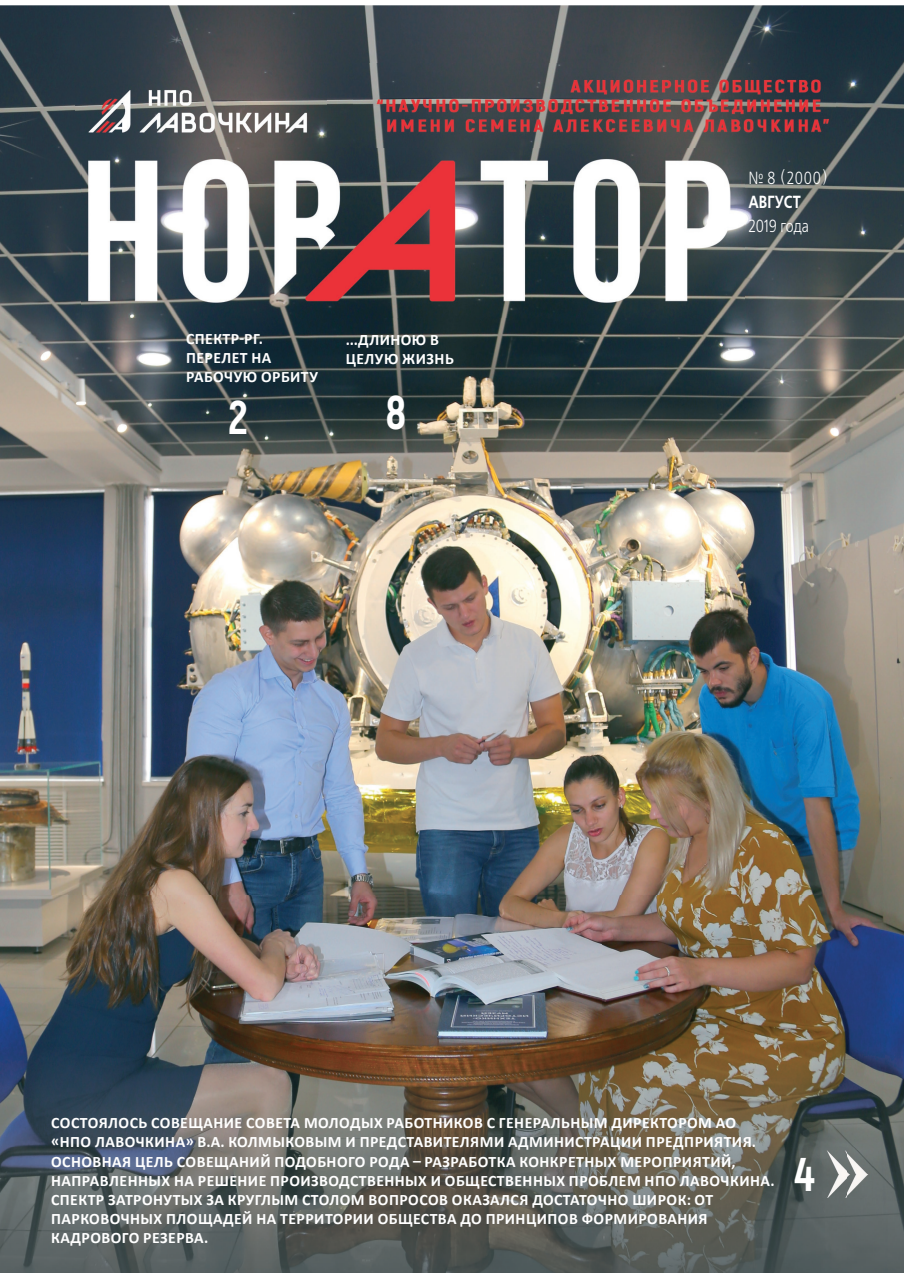
<style>
.page{position:relative;width:904px;height:1273px;background:#fff}
.page>*{position:absolute;margin:0;border:0;box-sizing:border-box;transform-origin:0 0}
.t1{font:800 47.25px "Akrobat";color:#fff;scale:.95 1}
.t2{font:17.5px "Free Set C";color:#fff;scale:.8 1}
.t3{font:700 17.5px "Free Set C";color:#fff;scale:.8 1}
.t4{font:700 15.88px/19.1px "Calibri";letter-spacing:.03em;color:#fff}
</style>
<div class="page">
<img style="left:0;top:5px;width:904px;height:1267px">
<img style="left:82px;top:147px;width:662px;height:170px">
<img style="left:354px;top:64px;width:481px;height:83px">
<img style="left:75px;top:71px;width:251px;height:66px">
<img style="left:822px;top:1150px;width:50px;height:47px">
<p class="t4" style="left:186px;top:329px;width:133px">СПЕКТР-РГ.<br>ПЕРЕЛЕТ НА<br>РАБОЧУЮ ОРБИТУ</p>
<h1 class="t1" style="left:229px;top:387px;width:22px">2</h1>
<p class="t4" style="left:346px;top:330px;width:109px">...ДЛИНОЮ В<br>ЦЕЛУЮ ЖИЗНЬ</p>
<h1 class="t1" style="left:385px;top:382px;width:23px">8</h1>
<p class="t2" style="left:748px;top:168px;width:101px">№ 8 (2000)</p>
<p class="t3" style="left:748px;top:192px;width:67px">АВГУСТ</p>
<p class="t2" style="left:748px;top:216px;width:78px">2019 года</p>
<p class="t4" style="left:51px;top:1113px;width:725px">СОСТОЯЛОСЬ СОВЕЩАНИЕ СОВЕТА МОЛОДЫХ РАБОТНИКОВ С ГЕНЕРАЛЬНЫМ ДИРЕКТОРОМ АО «НПО ЛАВОЧКИНА» В.А. КОЛМЫКОВЫМ И ПРЕДСТАВИТЕЛЯМИ АДМИНИСТРАЦИИ ПРЕДПРИЯТИЯ.<br>ОСНОВНАЯ ЦЕЛЬ СОВЕЩАНИЙ ПОДОБНОГО РОДА – РАЗРАБОТКА КОНКРЕТНЫХ МЕРОПРИЯТИЙ, НАПРАВЛЕННЫХ НА РЕШЕНИЕ ПРОИЗВОДСТВЕННЫХ И ОБЩЕСТВЕННЫХ ПРОБЛЕМ НПО ЛАВОЧКИНА.<br>СПЕКТР ЗАТРОНУТЫХ ЗА КРУГЛЫМ СТОЛОМ ВОПРОСОВ ОКАЗАЛСЯ ДОСТАТОЧНО ШИРОК: ОТ ПАРКОВОЧНЫХ ПЛОЩАДЕЙ НА ТЕРРИТОРИИ ОБЩЕСТВА ДО ПРИНЦИПОВ ФОРМИРОВАНИЯ КАДРОВОГО РЕЗЕРВА.</p>
<h1 class="t1" style="left:794px;top:1144px;width:23px">4</h1>
</div>
